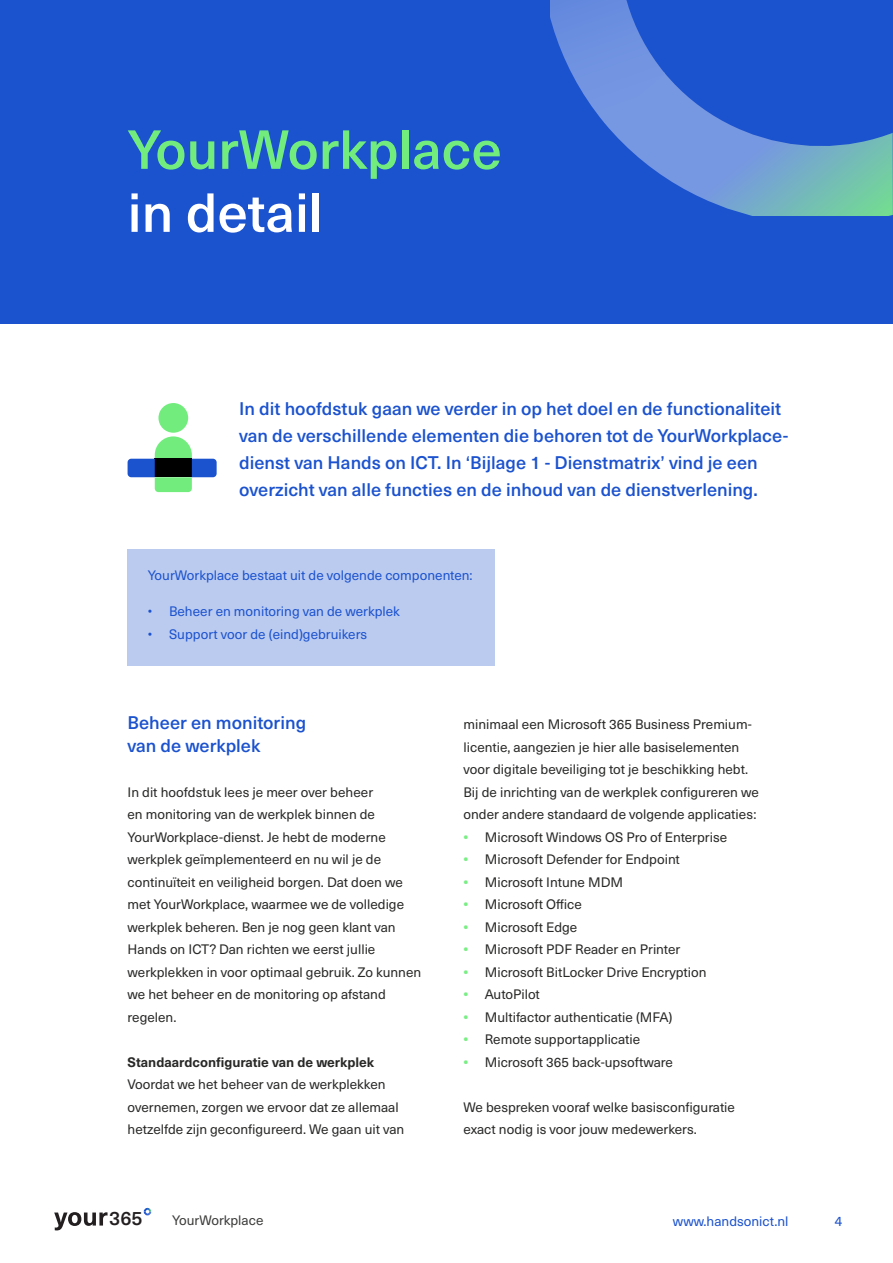
<style>
.page{position:relative;width:893px;height:1263px;background:#fff}
.page>*{position:absolute;margin:0;border:0;box-sizing:border-box;transform-origin:0 0}
.t1{font:500 54px "Neue Haas Unica W1 G";color:#72ed7d}
.t2{font:500 54px "Neue Haas Unica W1 G";color:#fff}
.t3{font:500 19.2px "Neue Haas Unica W1 G";color:#231f20}
.t4{font:500 18px/27px "Neue Haas Unica W1 G";color:#1b52ce}
.t5{font:13.5px/22.5px "Neue Haas Unica W1 G";color:#282827}
.t6{font:13.5px "Neue Haas Unica W1 G";color:#1b52ce}
.t7{font:700 13.5px "Neue Haas Unica W1 G";color:#282827}
.t8{font:13.5px "Neue Haas Unica W1 G";color:#3c3c3b}
.s1{font-weight:700;color:#79ee84}
</style>
<div class="page">
<svg style="left:54px;top:1212px;width:54px;height:18px"></svg>
<svg style="left:143px;top:1207px;width:9px;height:9px"></svg>
<div style="left:0;top:0;width:893px;height:323px;background:#1b52ce"></div>
<svg style="left:726px;top:133px;width:167px;height:82px;background:#69afb9"></svg>
<svg style="left:550px;top:0;width:227px;height:208px"></svg>
<div style="left:128px;top:549px;width:367px;height:116px;background:#bbcbf0"></div>
<div style="left:158px;top:403px;width:30px;height:30px;background:#72ed7d;border-radius:50%"></div>
<svg style="left:128px;top:436px;width:89px;height:56px"></svg>
<h1 class="t1" style="left:128px;top:109px;width:376px">YourWorkplace</h1>
<h1 class="t2" style="left:128px;top:172px;width:197px">in detail</h1>
<p class="t4" style="left:239px;top:394px;width:551px">In dit hoofdstuk gaan we verder in op het doel en de functionaliteit van de verschillende elementen die behoren tot de YourWorkplace&shy;dienst van Hands on ICT. In ‘Bijlage 1 - Dienstmatrix’ vind je een overzicht van alle functies en de inhoud van de dienstverlening.</p>
<p class="t6" style="left:148px;top:565px;width:326px">YourWorkplace bestaat uit de volgende componenten:</p>
<p class="t6" style="left:148px;top:601px;width:254px">• Beheer en monitoring van de werkplek</p>
<p class="t6" style="left:148px;top:624px;width:221px">• Support voor de (eind)gebruikers</p>
<h3 class="t4" style="left:128px;top:710px;width:180px;line-height:22.5px">Beheer en monitoring van de werkplek</h3>
<p class="t5" style="left:128px;top:780px;width:295px">In dit hoofdstuk lees je meer over beheer<br>en monitoring van de werkplek binnen de YourWorkplace-dienst. Je hebt de moderne werkplek geïmplementeerd en nu wil je de continuïteit en veiligheid borgen. Dat doen we met YourWorkplace, waarmee we de volledige werkplek beheren. Ben je nog geen klant van Hands on ICT? Dan richten we eerst jullie werkplekken in voor optimaal gebruik. Zo kunnen we het beheer en de monitoring op afstand regelen.</p>
<p class="t7" style="left:128px;top:1051px;width:248px">Standaardconfiguratie van de werkplek</p>
<p class="t5" style="left:128px;top:1072px;width:278px">Voordat we het beheer van de werkplekken overnemen, zorgen we ervoor dat ze allemaal hetzelfde zijn geconfigureerd. We gaan uit van</p>
<p class="t5" style="left:463px;top:712px;width:297px">minimaal een Microsoft 365 Business Premium&shy;licentie, aangezien je hier alle basiselementen voor digitale beveiliging tot je beschikking hebt.<br>Bij de inrichting van de werkplek configureren we onder andere standaard de volgende applicaties:</p>
<p class="t5" style="left:463px;top:825px;width:265px"><span class="s1">•</span> Microsoft Windows OS Pro of Enterprise</p>
<p class="t5" style="left:463px;top:847px;width:218px"><span class="s1">•</span> Microsoft Defender for Endpoint</p>
<p class="t5" style="left:463px;top:870px;width:161px"><span class="s1">•</span> Microsoft Intune MDM</p>
<p class="t5" style="left:463px;top:892px;width:120px"><span class="s1">•</span> Microsoft Office</p>
<p class="t5" style="left:463px;top:915px;width:115px"><span class="s1">•</span> Microsoft Edge</p>
<p class="t5" style="left:463px;top:937px;width:218px"><span class="s1">•</span> Microsoft PDF Reader en Printer</p>
<p class="t5" style="left:463px;top:960px;width:245px"><span class="s1">•</span> Microsoft BitLocker Drive Encryption</p>
<p class="t5" style="left:463px;top:982px;width:78px"><span class="s1">•</span> AutoPilot</p>
<p class="t5" style="left:463px;top:1005px;width:211px"><span class="s1">•</span> Multifactor authenticatie (MFA)</p>
<p class="t5" style="left:463px;top:1027px;width:178px"><span class="s1">•</span> Remote supportapplicatie</p>
<p class="t5" style="left:463px;top:1050px;width:211px"><span class="s1">•</span> Microsoft 365 back-upsoftware</p>
<p class="t5" style="left:463px;top:1095px;width:273px">We bespreken vooraf welke basisconfiguratie exact nodig is voor jouw medewerkers.</p>
<h2 class="t3" style="left:109px;top:1204px;width:35px">365</h2>
<p class="t8" style="left:172px;top:1211px;width:93px">YourWorkplace</p>
<p class="t6" style="left:673px;top:1211px;width:117px">www.handsonict.nl</p>
<p class="t6" style="left:835px;top:1211px;width:9px">4</p>
</div>
